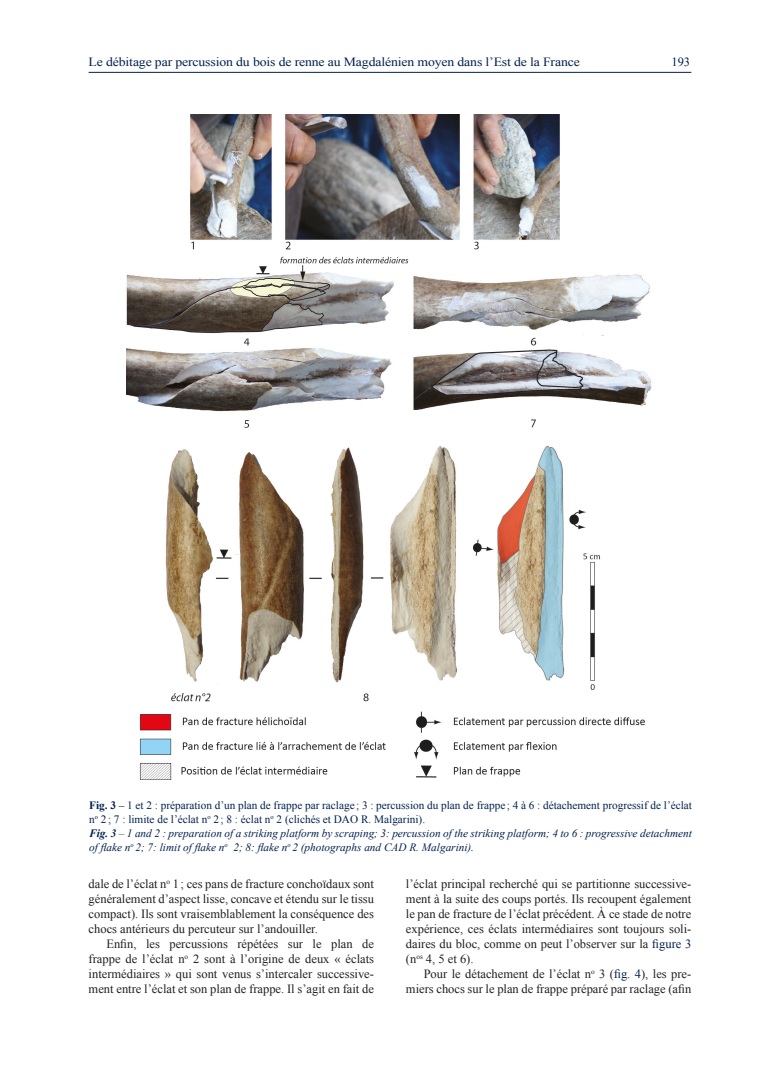
<style>
.page{position:relative;width:780px;height:1088px;background:#fff}
.page>*{position:absolute;margin:0;border:0;box-sizing:border-box;transform-origin:0 0}
.t1{font:12.5px/15px "Times New Roman";color:#231f20;text-align:justify}
.t2{font:12.5px "Times New Roman";letter-spacing:-.01em;color:#00214f;scale:1.1 1}
.t3{font:12.5px "Times New Roman";letter-spacing:-.01em;color:#00214f}
.Figures{font:italic 11.25px/13.8px "Times New Roman";color:#00214f}
.Figures-2{font:11.25px/13.8px "Times New Roman";color:#00214f}
.s1{font-weight:700}
.s2{color:#00214f}
</style>
<div class="page">
<hr style="left:89px;top:72px;width:602px;height:1px;background:#00214f">
<img style="left:127px;top:114px;width:525px;height:666px">
<p class="t2" style="left:89px;top:53px;width:448px">Le débitage par percussion du bois de renne au Magdalénien moyen dans l’Est de la France</p>
<p class="t3" style="left:671px;top:53px;width:20px">193</p>
<p class="Figures-2" style="left:89px;top:798px;width:604px"><span class="s1">Fig. 3</span> – 1 et 2 : préparation d’un plan de frappe par raclage ; 3 : percussion du plan de frappe ; 4 à 6 : détachement progressif de l’éclat n<sup>o</sup> 2; 7 : limite de l’éclat n<sup>o</sup> 2 ; 8 : éclat n<sup>o</sup> 2 (clichés et DAO R. Malgarini).</p>
<p class="Figures" style="left:89px;top:826px;width:604px"><span class="s1">Fig. 3</span> – 1 and 2 : preparation of a striking platform by scraping; 3: percussion of the striking platform; 4 to 6 : progressive detachment of flake n<sup>o</sup> 2; 7: limit of flake n<sup>o</sup> 2; 8: flake n<sup>o</sup> 2 (photographs and CAD R. Malgarini).</p>
<p class="t1" style="left:89px;top:876px;width:287px">dale de l’éclat n<sup>o</sup> 1 ; ces pans de fracture conchoïdaux sont généralement d’aspect lisse, concave et étendu sur le tissu compact). Ils sont vraisemblablement la conséquence des chocs antérieurs du percuteur sur l’andouiller.</p>
<p class="t1" style="left:89px;top:936px;width:287px;text-indent:18px">Enfin, les percussions répétées sur le plan de frappe de l’éclat n<sup>o</sup> 2 sont à l’origine de deux « éclats intermédiaires » qui sont venus s’intercaler successive&shy;ment entre l’éclat et son plan de frappe. Il s’agit en fait de</p>
<p class="t1" style="left:406px;top:876px;width:287px">l’éclat principal recherché qui se partitionne successive&shy;ment à la suite des coups portés. Ils recoupent également le pan de fracture de l’éclat précédent. À ce stade de notre expérience, ces éclats intermédiaires sont toujours soli&shy;daires du bloc, comme on peut l’observer sur la <span class="s2">figure 3 </span>(n<sup>os</sup> 4, 5 et 6).</p>
<p class="t1" style="left:406px;top:966px;width:287px;text-align:right">Pour le détachement de l’éclat n<sup>o</sup> 3 (<span class="s2">fig. 4</span>), les pre&shy;miers chocs sur le plan de frappe préparé par raclage (afin</p>
</div>
